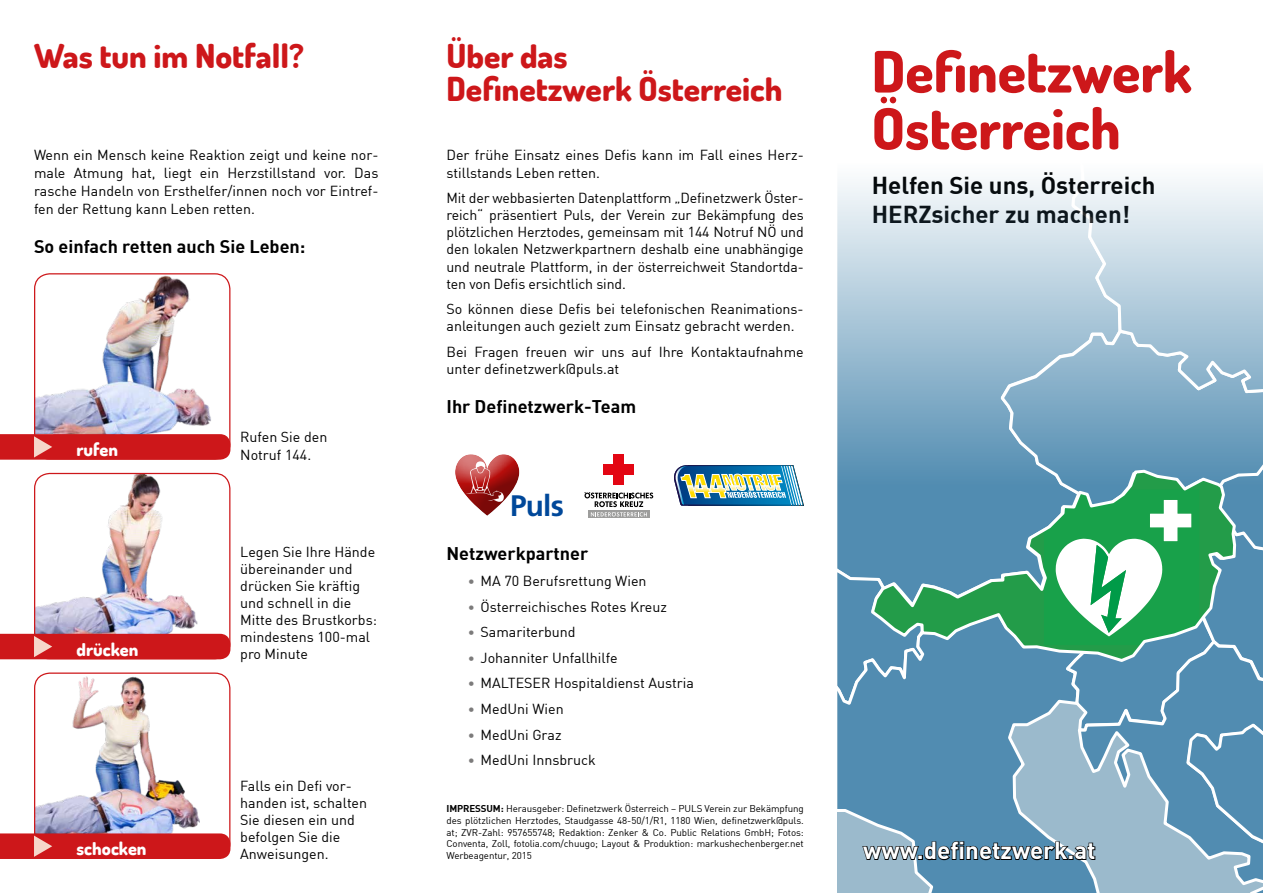
<style>
.page{position:relative;width:1263px;height:893px;background:#fff}
.page>*{position:absolute;margin:0;border:0;box-sizing:border-box;transform-origin:0 0}
.t1{font:800 57px "Dosis";color:#cd171a}
.t2{font:800 33px/33px "Dosis";color:#cd171a}
.t3{font:700 29.7px "Frutiger LT Std";color:#00489a}
.t4{font:700 24px/28.8px "DIN";color:#000}
.t5{font:700 24px "DIN";color:#fff}
.t6{font:700 18px "DIN";color:#000}
.t7{font:800 18px "Dosis";color:#fff}
.t8{font:14.25px/17.1px "DIN";color:#000}
.t9{font:9.75px/11.7px "DIN";letter-spacing:-.01em;color:#000;text-align:justify}
.s1{font-size:13.5px;color:#7c7b7b}
.s2{font-weight:700}
</style>
<div class="page">
<img style="left:35px;top:674px;width:165px;height:159px">
<div style="left:34px;top:672px;width:196px;height:187px;border:1px solid #cd171a;border-radius:15px"></div>
<img style="left:35px;top:473px;width:164px;height:161px">
<div style="left:34px;top:473px;width:196px;height:186px;border:1px solid #cd171a;border-radius:15px"></div>
<img style="left:35px;top:274px;width:176px;height:160px">
<div style="left:34px;top:273px;width:196px;height:187px;border:1px solid #cd171a;border-radius:15px"></div>
<svg style="left:0;top:434px;width:230px;height:26px;background:#ce2023"></svg>
<div style="left:0;top:634px;width:230px;height:25px;background:#cd171a"></div>
<svg style="left:0;top:833px;width:230px;height:26px;background:#ce2124"></svg>
<svg style="left:838px;top:181px;width:226px;height:225px;background:#bcd2e0"></svg>
<svg style="left:999px;top:327px;width:65px;height:79px;background:#97bad0"></svg>
<svg style="left:1064px;top:181px;width:199px;height:225px;background:#bbd2e0"></svg>
<svg style="left:838px;top:406px;width:425px;height:487px;background:#649ead"></svg>
<svg style="left:455px;top:454px;width:64px;height:62px"></svg>
<img style="left:674px;top:465px;width:130px;height:41px">
<svg style="left:588px;top:516px;width:61px;height:2px"></svg>
<div style="left:614px;top:454px;width:10px;height:31px;background:#e30613"></div>
<div style="left:604px;top:465px;width:30px;height:10px;background:#e30613"></div>
<svg style="left:584px;top:492px;width:69px;height:24px"></svg>
<h2 class="t2" style="left:34px;top:39px;width:272px">Was tun im Notfall?</h2>
<h2 class="t2" style="left:446px;top:39px;width:337px">Über das<br>Definetzwerk Österreich</h2>
<h1 class="t1" style="left:872px;top:35px;width:322px">Definetzwerk</h1>
<h1 class="t1" style="left:872px;top:92px;width:250px">Österreich</h1>
<p class="t8" style="left:446px;top:146px;width:359px">Der frühe Einsatz eines Defis kann im Fall eines Herz&shy;stillstands Leben retten.</p>
<p class="t8" style="left:446px;top:189px;width:359px;text-align:justify">Mit der webbasierten Datenplattform „Definetzwerk Öster&shy;reich“ präsentiert Puls, der Verein zur Bekämpfung des plötzlichen Herztodes, gemeinsam mit 144 Notruf NÖ und den lokalen Netzwerkpartnern deshalb eine unabhängige und neutrale Plattform, in der österreichweit Standortda&shy;ten von Defis ersichtlich sind.</p>
<p class="t8" style="left:446px;top:300px;width:359px">So können diese Defis bei telefonischen Reanimations&shy;anleitungen auch gezielt zum Einsatz gebracht werden.</p>
<p class="t8" style="left:446px;top:343px;width:359px">Bei Fragen freuen wir uns auf Ihre Kontaktaufnahme unter definetzwerk@puls.at</p>
<p class="t6" style="left:446px;top:394px;width:191px">Ihr Definetzwerk-Team</p>
<p class="t8" style="left:34px;top:146px;width:346px">Wenn ein Mensch keine Reaktion zeigt und keine nor-</p>
<p class="t8" style="left:34px;top:164px;width:346px;line-height:18px;text-align:justify">male Atmung hat, liegt ein Herzstillstand vor. Das rasche Handeln von Ersthelfer/innen noch vor Eintref&shy;fen der Rettung kann Leben retten.</p>
<p class="t6" style="left:34px;top:235px;width:273px">So einfach retten auch Sie Leben:</p>
<h3 class="t4" style="left:872px;top:170px;width:285px">Helfen Sie uns, Österreich<br>HERZsicher zu machen!</h3>
<p class="t7" style="left:77px;top:438px;width:43px">rufen</p>
<p class="t7" style="left:77px;top:638px;width:63px">drücken</p>
<p class="t7" style="left:77px;top:837px;width:72px">schocken</p>
<p class="t8" style="left:240px;top:428px;width:89px">Rufen Sie den<br>Notruf 144.</p>
<p class="t8" style="left:240px;top:543px;width:138px">Legen Sie Ihre Hände übereinander und drücken Sie kräftig und schnell in die<br>Mitte des Brustkorbs: mindestens 100-mal pro Minute</p>
<p class="t8" style="left:240px;top:777px;width:128px">Falls ein Defi vor&shy;handen ist, schalten<br>Sie diesen ein und befolgen Sie die<br>Anweisungen.</p>
<h3 class="t3" style="left:510px;top:489px;width:55px">Puls</h3>
<p class="t6" style="left:446px;top:542px;width:143px">Netzwerkpartner</p>
<p class="t8" style="left:468px;top:572px;width:180px"><span class="s1">•</span> MA 70 Berufsrettung Wien</p>
<p class="t8" style="left:468px;top:598px;width:201px"><span class="s1">•</span> Österreichisches Rotes Kreuz</p>
<p class="t8" style="left:468px;top:623px;width:109px"><span class="s1">•</span> Samariterbund</p>
<p class="t8" style="left:468px;top:649px;width:151px"><span class="s1">•</span> Johanniter Unfallhilfe</p>
<p class="t8" style="left:468px;top:674px;width:228px"><span class="s1">•</span> MALTESER Hospitaldienst Austria</p>
<p class="t8" style="left:468px;top:700px;width:97px"><span class="s1">•</span> MedUni Wien</p>
<p class="t8" style="left:468px;top:726px;width:95px"><span class="s1">•</span> MedUni Graz</p>
<p class="t8" style="left:468px;top:751px;width:130px"><span class="s1">•</span> MedUni Innsbruck</p>
<p class="t9" style="left:446px;top:803px;width:359px"><span class="s2">IMPRESSUM:</span> Herausgeber: Definetzwerk Österreich – PULS Verein zur Bekämpfung des plötzlichen Herztodes, Staudgasse 48-50/1/R1, 1180 Wien, definetzwerk@puls. at; ZVR-Zahl: 957655748; Redaktion: Zenker &amp; Co. Public Relations GmbH; Fotos:<br>Conventa, Zoll, fotolia.com/chuugo; Layout &amp; Produktion: markushechenberger.net Werbeagentur, 2015</p>
<h3 class="t5" style="left:863px;top:835px;width:234px">www.definetzwerk.at</h3>
</div>
